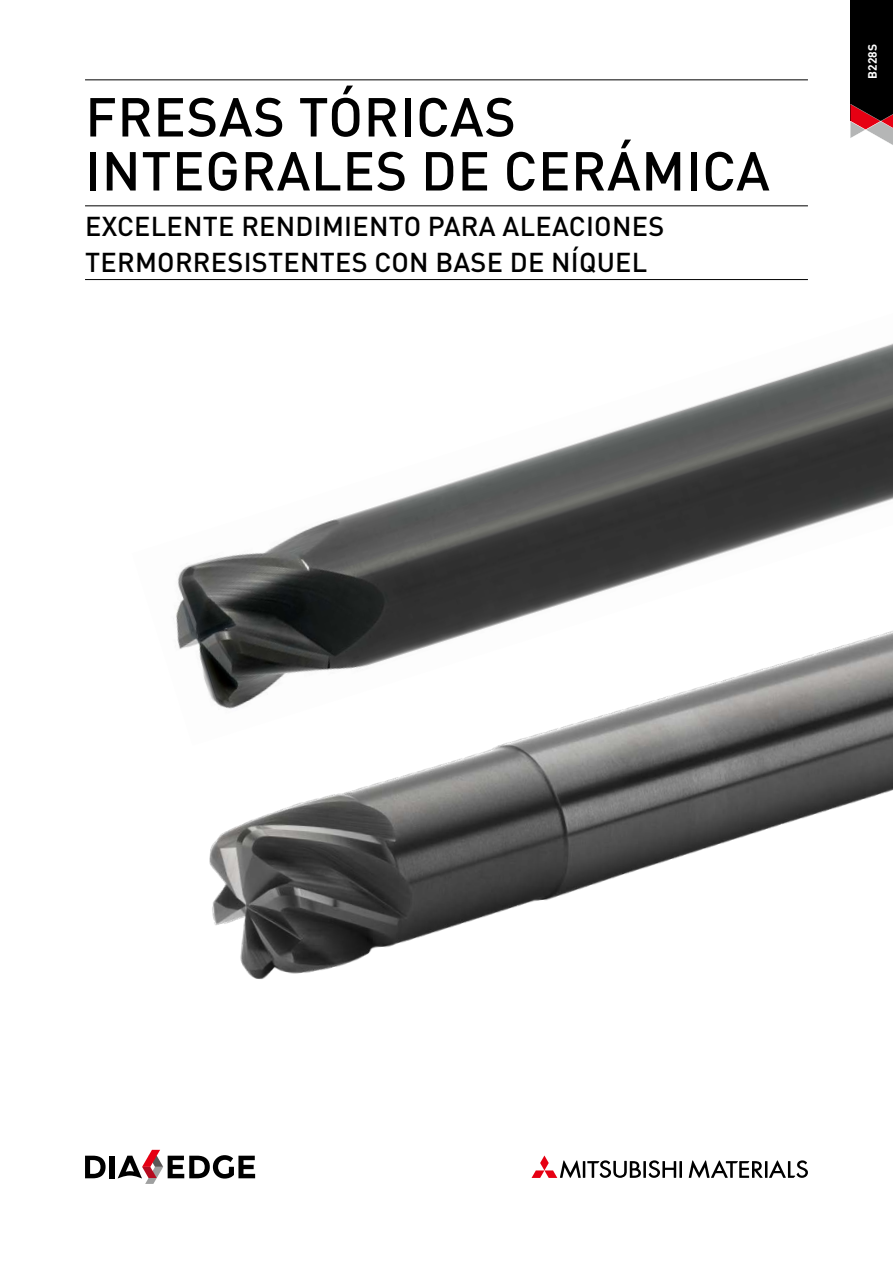
<style>
.page{position:relative;width:893px;height:1263px;background:#fff}
.page>*{position:absolute;margin:0;border:0;box-sizing:border-box;transform-origin:0 0}
.MHG_Headline_36_36pt{font:500 54px/54px "DIN Pro";letter-spacing:.01em;color:#000}
.MHG_Subline_18_24pt{font:500 27px/36px "DIN Pro";letter-spacing:.01em;color:#000}
.MHG_Register_Marker{font:700 12px "DIN Pro";color:#fff}
</style>
<div class="page">
<div style="left:850px;top:0;width:43px;height:121px;background:#000"></div>
<svg style="left:850px;top:104px;width:43px;height:41px"></svg>
<hr style="left:679px;top:1161px;width:3px;height:17px;background:#000">
<hr style="left:643px;top:1161px;width:3px;height:17px;background:#000">
<svg style="left:649px;top:1160px;width:27px;height:18px"></svg>
<svg style="left:689px;top:1160px;width:119px;height:18px"></svg>
<svg style="left:531px;top:1155px;width:110px;height:23px"></svg>
<svg style="left:85px;top:1156px;width:21px;height:22px"></svg>
<div style="left:110px;top:1156px;width:5px;height:22px;background:#000"></div>
<svg style="left:118px;top:1150px;width:137px;height:34px"></svg>
<img style="left:209px;top:746px;width:684px;height:234px">
<img style="left:176px;top:343px;width:717px;height:403px">
<hr style="left:85px;top:279px;width:723px;height:1px;background:#000">
<hr style="left:85px;top:79px;width:723px;height:1px;background:#000">
<hr style="left:85px;top:205px;width:723px;height:1px;background:#000">
<p class="MHG_Headline_36_36pt" style="left:85px;top:84px;width:686px">FRESAS TÓRICAS<br>INTEGRALES DE CERÁMICA</p>
<p class="MHG_Subline_18_24pt" style="left:85px;top:205px;width:581px">EXCELENTE RENDIMIENTO PARA ALEACIONES<br>TERMORRESISTENTES CON BASE DE NÍQUEL</p>
<p class="MHG_Register_Marker" style="left:862px;top:79px;width:36px;rotate:-90deg">B228S</p>
</div>
